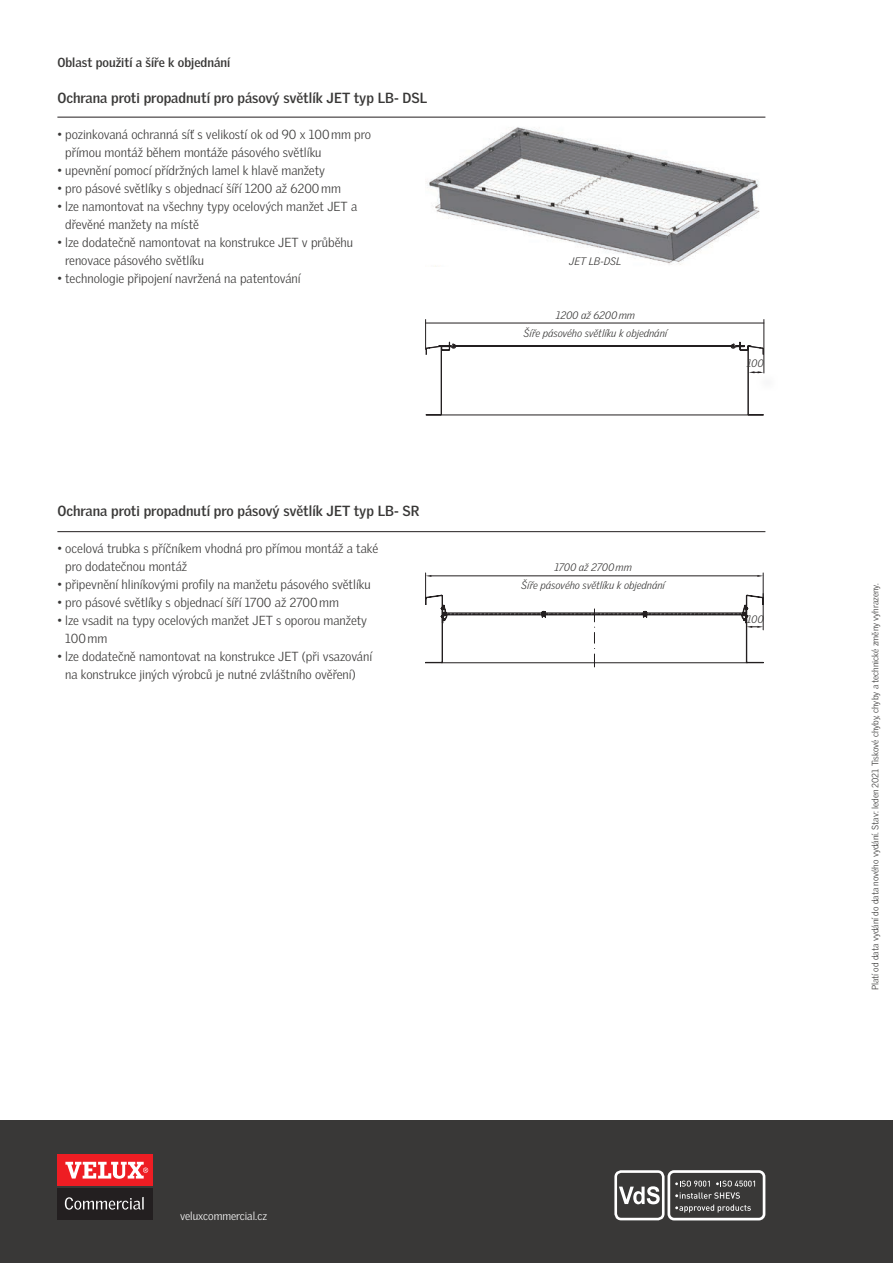
<style>
.page{position:relative;width:893px;height:1263px;background:#fff}
.page>*{position:absolute;margin:0;border:0;box-sizing:border-box;transform-origin:0 0}
.t1{font:700 14.25px "Velux Gothic";color:#393837}
.t2{font:300 12.75px/18px "Velux Gothic";color:#393837}
.t3{font:700 12.75px "Velux Gothic";color:#393837}
.t4{font:300 11.25px "Velux Gothic";color:#fff}
.t5{font:italic 300 10.5px/18px "Velux Gothic";color:#393837;text-align:center}
.t6{font:300 9px "Velux Gothic";color:#393837}
</style>
<div class="page">
<svg style="left:425px;top:572px;width:339px;height:96px"></svg>
<svg style="left:749px;top:371px;width:14px;height:2px"></svg>
<hr style="left:426px;top:415px;width:337px;height:1px;background:#231f20">
<svg style="left:426px;top:414px;width:16px;height:1px"></svg>
<hr style="left:441px;top:347px;width:1px;height:67px;background:#231f20">
<svg style="left:747px;top:414px;width:16px;height:1px"></svg>
<hr style="left:748px;top:347px;width:1px;height:67px;background:#231f20">
<svg style="left:426px;top:342px;width:337px;height:13px"></svg>
<hr style="left:763px;top:319px;width:1px;height:54px;background:#231f20">
<hr style="left:425px;top:319px;width:1px;height:31px;background:#231f20">
<hr style="left:425px;top:323px;width:339px;height:1px;background:#231f20">
<img style="left:426px;top:127px;width:334px;height:139px">
<hr style="left:57px;top:117px;width:708px;height:1px;background:#231f20">
<hr style="left:57px;top:531px;width:708px;height:1px;background:#231f20">
<div style="left:0;top:1120px;width:893px;height:143px;background:#393837"></div>
<div style="left:57px;top:1154px;width:96px;height:32px;background:#ee1d23"></div>
<svg style="left:65px;top:1162px;width:83px;height:17px"></svg>
<div style="left:57px;top:1188px;width:96px;height:32px;background:#231f20"></div>
<svg style="left:65px;top:1197px;width:79px;height:12px"></svg>
<div style="left:614px;top:1170px;width:51px;height:50px;border:3px solid #fff;border-radius:6px"></div>
<svg style="left:619px;top:1186px;width:41px;height:18px"></svg>
<svg style="left:675px;top:1180px;width:35px;height:6px"></svg>
<svg style="left:716px;top:1180px;width:39px;height:6px"></svg>
<svg style="left:675px;top:1192px;width:76px;height:20px"></svg>
<div style="left:667px;top:1170px;width:98px;height:50px;border:3px solid #fff;border-radius:5px"></div>
<p class="t3" style="left:57px;top:55px;width:174px">Oblast použití a šíře k objednání</p>
<p class="t1" style="left:57px;top:89px;width:371px">Ochrana proti propadnutí pro pásový světlík JET typ LB- DSL</p>
<p class="t2" style="left:65px;top:125px;width:307px;text-indent:-8px">• pozinkovaná ochranná síť s velikostí ok od 90 x 100 mm pro přímou montáž během montáže pásového světlíku</p>
<p class="t2" style="left:57px;top:161px;width:269px">• upevnění pomocí přídržných lamel k hlavě manžety</p>
<p class="t2" style="left:57px;top:179px;width:285px">• pro pásové světlíky s objednací šíří 1200 až 6200 mm</p>
<p class="t2" style="left:65px;top:197px;width:293px;text-indent:-8px">• lze namontovat na všechny typy ocelových manžet JET a dřevěné manžety na místě</p>
<p class="t2" style="left:65px;top:233px;width:289px;text-indent:-8px">• lze dodatečně namontovat na konstrukce JET v průběhu renovace pásového světlíku</p>
<p class="t2" style="left:57px;top:269px;width:245px">• technologie připojení navržená na patentování</p>
<p class="t1" style="left:57px;top:502px;width:364px">Ochrana proti propadnutí pro pásový světlík JET typ LB- SR</p>
<p class="t2" style="left:65px;top:539px;width:314px;text-indent:-8px">• ocelová trubka s příčníkem vhodná pro přímou montáž a také pro dodatečnou montáž</p>
<p class="t2" style="left:57px;top:575px;width:315px">• připevnění hliníkovými profily na manžetu pásového světlíku</p>
<p class="t2" style="left:57px;top:593px;width:283px">• pro pásové světlíky s objednací šíří 1700 až 2700 mm</p>
<p class="t2" style="left:65px;top:611px;width:303px;text-indent:-8px">• lze vsadit na typy ocelových manžet JET s oporou manžety<br>100 mm</p>
<p class="t2" style="left:65px;top:647px;width:309px;text-indent:-8px">• lze dodatečně namontovat na konstrukce JET (při vsazování na konstrukce jiných výrobců je nutné zvláštního ověření)</p>
<p class="t5" style="left:569px;top:252px;width:54px">JET LB-DSL</p>
<p class="t5" style="left:523px;top:306px;width:145px">1200 až 6200 mm<br>Šíře pásového světlíku k objednání</p>
<p class="t5" style="left:747px;top:354px;width:18px">100</p>
<p class="t5" style="left:521px;top:558px;width:145px">1700 až 2700 mm<br>Šíře pásového světlíku k objednání</p>
<p class="t5" style="left:747px;top:610px;width:18px">100</p>
<p class="t4" style="left:180px;top:1210px;width:89px">veluxcommercial.cz</p>
<p class="t6" style="left:870px;top:990px;width:409px;rotate:-90deg">Platí od data vydání do data nového vydání. Stav: leden 2021 Tiskové chyby, chyby a technické změny vyhrazeny.</p>
</div>
